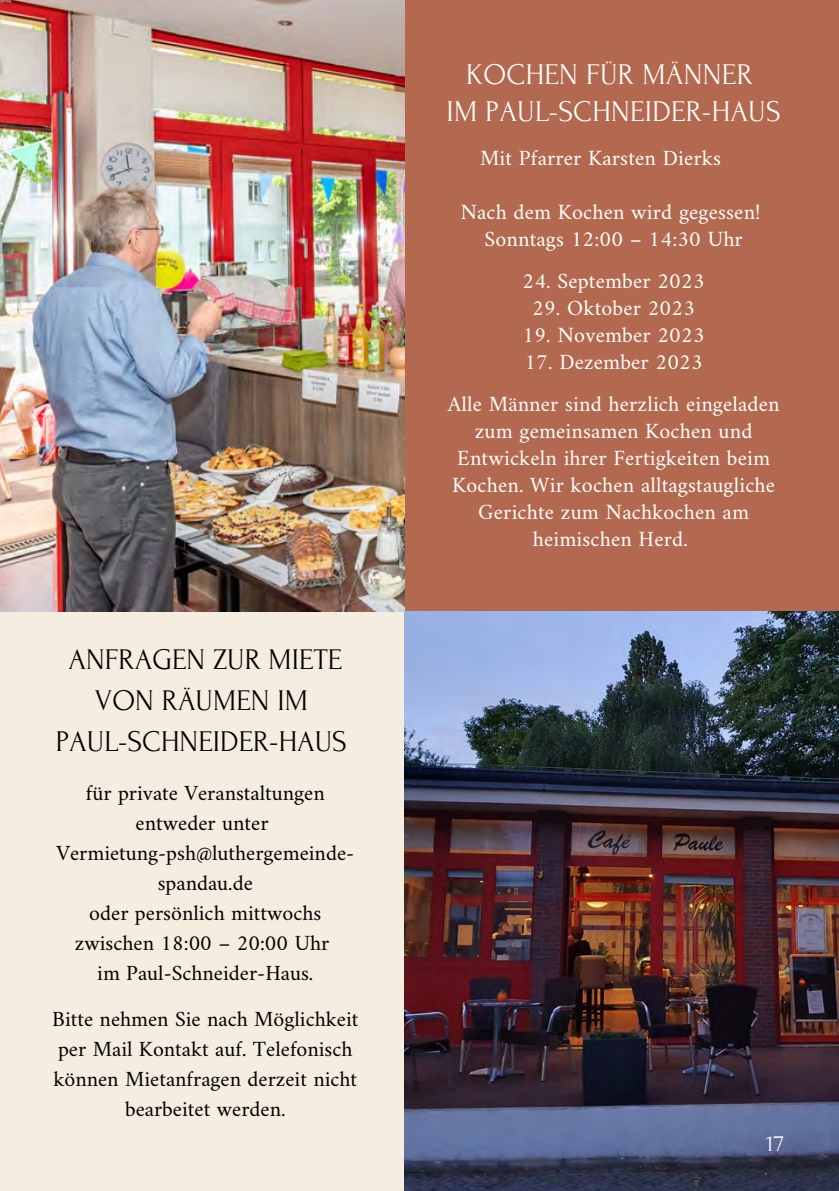
<style>
.page{position:relative;width:839px;height:1191px;background:#fff}
.page>*{position:absolute;margin:0;border:0;box-sizing:border-box;transform-origin:0 0}
.t1{font:30px "Forum";letter-spacing:.005em;color:#fff}
.t2{font:30px "Forum";color:#000}
.t3{font:29.8px/41px "Forum";color:#000;text-align:center}
.t4{font:23.4px "Forum";color:#fff}
.t5{font:22px/27px "Amiri";letter-spacing:.005em;color:#fff;text-align:center}
.t6{font:21.8px/30px "Amiri";color:#000;text-align:center}
</style>
<div class="page">
<div style="left:0;top:0;width:838px;height:1191px;background:#f5ede0"></div>
<img style="left:405px;top:611px;width:433px;height:580px">
<div style="left:405px;top:0;width:433px;height:611px;background:#b2694f"></div>
<img style="left:0;top:0;width:404px;height:611px">
<p class="t3" style="left:68px;top:639px;width:275px">ANFRAGEN ZUR MIETE<br>VON RÄUMEN IM</p>
<p class="t2" style="left:56px;top:725px;width:293px">PAUL-SCHNEIDER-HAUS</p>
<p class="t6" style="left:86px;top:777px;width:240px">für private Veranstaltungen</p>
<p class="t6" style="left:136px;top:807px;width:134px">entweder unter</p>
<p class="t6" style="left:56px;top:837px;width:299px">Vermietung-psh@luthergemeinde&shy;spandau.de</p>
<p class="t6" style="left:75px;top:897px;width:256px">oder persönlich mittwochs zwischen 18:00 – 20:00 Uhr</p>
<p class="t6" style="left:97px;top:957px;width:217px">im Paul-Schneider-Haus.</p>
<p class="t6" style="left:52px;top:1003px;width:307px">Bitte nehmen Sie nach Möglichkeit per Mail Kontakt auf. Telefonisch können Mietanfragen derzeit nicht bearbeitet werden.</p>
<p class="t1" style="left:466px;top:58px;width:288px">KOCHEN FÜR MÄNNER</p>
<p class="t1" style="left:446px;top:95px;width:335px">IM PAUL-SCHNEIDER-HAUS</p>
<p class="t5" style="left:480px;top:144px;width:242px">Mit Pfarrer Karsten Dierks</p>
<p class="t5" style="left:460px;top:198px;width:301px">Nach dem Kochen wird gegessen!</p>
<p class="t5" style="left:484px;top:225px;width:260px">Sonntags 12:00 – 14:30 Uhr</p>
<p class="t5" style="left:522px;top:267px;width:184px">24. September 2023</p>
<p class="t5" style="left:532px;top:294px;width:164px">29. Oktober 2023</p>
<p class="t5" style="left:522px;top:321px;width:184px">19. November 2023</p>
<p class="t5" style="left:524px;top:348px;width:180px">17. Dezember 2023</p>
<p class="t5" style="left:448px;top:390px;width:333px">Alle Männer sind herzlich eingeladen zum gemeinsamen Kochen und<br>Entwickeln ihrer Fertigkeiten beim<br>Kochen. Wir kochen alltagstaugliche<br>Gerichte zum Nachkochen am heimischen Herd.</p>
<p class="t4" style="left:766px;top:1131px;width:19px">17</p>
</div>
